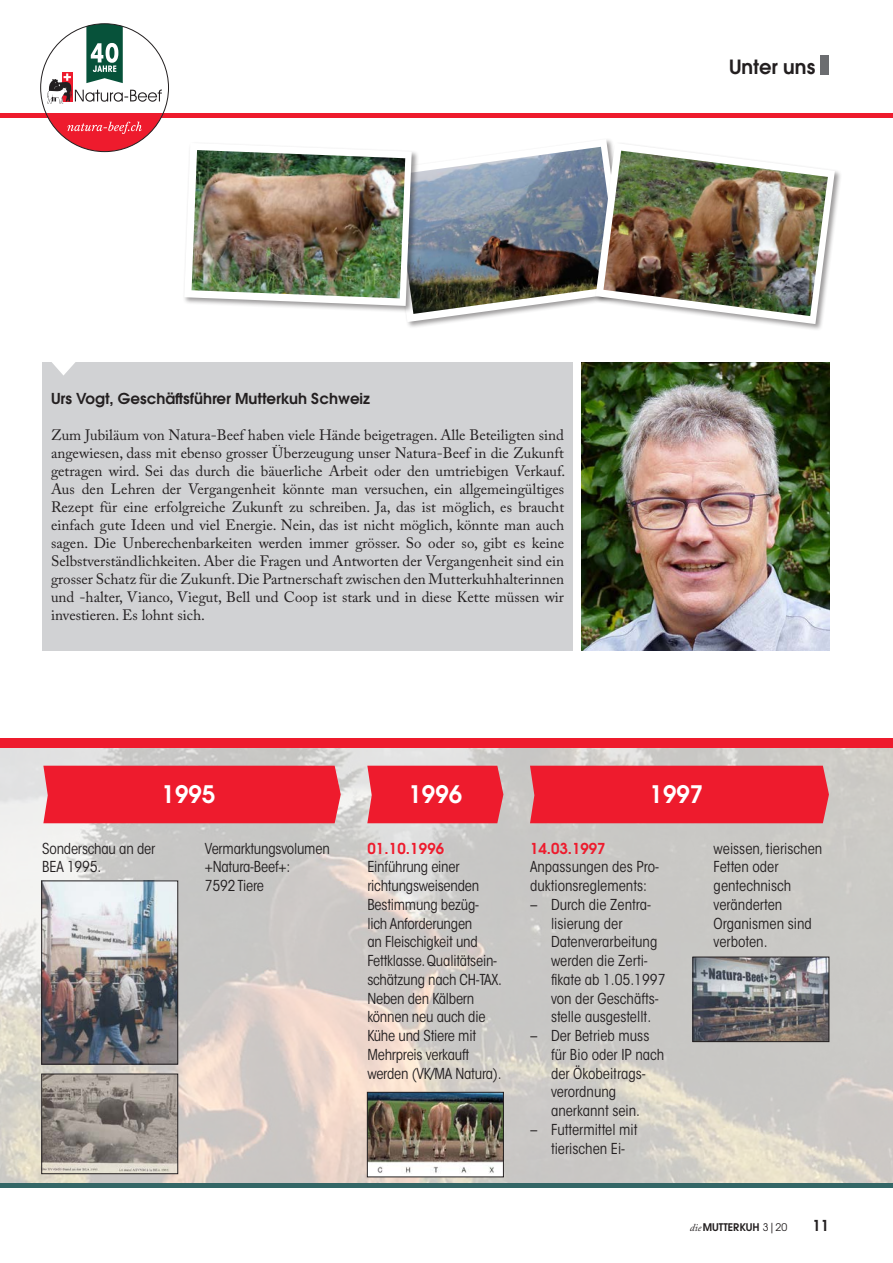
<style>
.page{position:relative;width:893px;height:1263px;background:#fff}
.page>*{position:absolute;margin:0;border:0;box-sizing:border-box;transform-origin:0 0}
.t1{font:600 24px "ITC Avant Garde Std";color:#fff}
.t2{font:600 19.5px "ITC Avant Garde Std";color:#231f20}
.t3{font:15px/18px "Adobe Caslon Pro";color:#231f20;text-align:justify}
.t4{font:condensed 15px/18.8px "ITC Avant Garde Std";letter-spacing:-.01em;color:#231f20}
.t5{font:600 15px "ITC Avant Garde Std";color:#231f20}
.t6{font:600 15px "ITC Avant Garde Std";letter-spacing:.005em;color:#ee1b2d}
.t7{font:600 10.5px "ITC Avant Garde Std";color:#231f20}
.s1{font-family:"Adobe Caslon Pro";font-weight:400;font-style:italic}
.s2{font-weight:400}
</style>
<div class="page">
<div style="left:385px;top:138px;width:249px;height:191px;background:#231f20;opacity:.45"></div>
<div style="left:594px;top:142px;width:248px;height:189px;background:#231f20;opacity:.45"></div>
<img style="left:184px;top:139px;width:651px;height:185px">
<img style="left:603px;top:151px;width:225px;height:165px">
<div style="left:821px;top:55px;width:8px;height:19px;background:#6c6d70"></div>
<hr style="left:0;top:113px;width:893px;height:4px;background:#ee1b2d">
<img style="left:0;top:748px;width:893px;height:436px">
<div style="left:367px;top:766px;width:136px;height:57px;background:#ee1b2d"></div>
<div style="left:530px;top:766px;width:299px;height:57px;background:#ee1b2d"></div>
<div style="left:43px;top:766px;width:298px;height:57px;background:#ee1b2d"></div>
<img style="left:43px;top:883px;width:133px;height:179px">
<div style="left:41px;top:881px;width:137px;height:183px;border:1px solid #231f20"></div>
<img style="left:43px;top:1076px;width:133px;height:96px">
<div style="left:41px;top:1074px;width:137px;height:100px;border:1px solid #231f20"></div>
<img style="left:695px;top:959px;width:132px;height:81px">
<div style="left:693px;top:957px;width:136px;height:85px;border:1px solid #231f20"></div>
<div style="left:0;top:738px;width:893px;height:10px;background:#ee1b2d"></div>
<hr style="left:0;top:1184px;width:893px;height:4px;background:#366">
<div style="left:41px;top:24px;width:128px;height:128px;background:#fff;border-radius:50%"></div>
<svg style="left:47px;top:24px;width:115px;height:79px"></svg>
<svg style="left:46px;top:113px;width:117px;height:39px"></svg>
<img style="left:581px;top:363px;width:248px;height:287px">
<div style="left:43px;top:362px;width:530px;height:288px;background:#d1d2d4"></div>
<svg style="left:52px;top:362px;width:23px;height:14px"></svg>
<div style="left:367px;top:1092px;width:136px;height:85px;background:#fff"></div>
<img style="left:369px;top:1094px;width:133px;height:79px">
<div style="left:367px;top:1092px;width:137px;height:85px;border:1px solid #231f20"></div>
<p class="t2" style="left:729px;top:55px;width:88px">Unter uns</p>
<p class="t5" style="left:51px;top:389px;width:321px">Urs Vogt, Geschäftsführer Mutterkuh Schweiz</p>
<p class="t3" style="left:51px;top:426px;width:516px">Zum Jubiläum von Natura-Beef haben viele Hände beigetragen. Alle Beteiligten sind angewiesen, dass mit ebenso grosser Überzeugung unser Natura-Beef in die Zukunft getragen wird. Sei das durch die bäuerliche Arbeit oder den umtriebigen Verkauf.<br>Aus den Lehren der Vergangenheit könnte man versuchen, ein allgemeingültiges Rezept für eine erfolgreiche Zukunft zu schreiben. Ja, das ist möglich, es braucht einfach gute Ideen und viel Energie. Nein, das ist nicht möglich, könnte man auch sagen. Die Unberechenbarkeiten werden immer grösser. So oder so, gibt es keine Selbstverständlichkeiten. Aber die Fragen und Antworten der Vergangenheit sind ein grosser Schatz für die Zukunft. Die Partnerschaft zwischen den Mutterkuhhalterinnen und -halter, Vianco, Viegut, Bell und Coop ist stark und in diese Kette müssen wir investieren. Es lohnt sich.</p>
<p class="t1" style="left:162px;top:779px;width:55px">1995</p>
<p class="t1" style="left:408px;top:779px;width:55px">1996</p>
<p class="t1" style="left:649px;top:779px;width:55px">1997</p>
<p class="t6" style="left:367px;top:838px;width:78px">01.10.1996</p>
<p class="t4" style="left:367px;top:857px;width:136px">Einführung einer richtungsweisenden<br>Bestimmung bezüg&shy;lich Anforderungen<br>an Fleischigkeit und<br>Fettklasse. Qualitätsein&shy;schätzung nach CH-TAX.</p>
<p class="t4" style="left:367px;top:989px;width:136px">Neben den Kälbern können neu auch die<br>Kühe und Stiere mit<br>Mehrpreis verkauft werden (VK/MA Natura).</p>
<p class="t6" style="left:530px;top:838px;width:77px">14.03.1997</p>
<p class="t4" style="left:530px;top:857px;width:130px">Anpassungen des Pro&shy;duktionsreglements:</p>
<p class="t4" style="left:530px;top:895px;width:123px">– Durch die Zentra-</p>
<p class="t4" style="left:551px;top:914px;width:73px">lisierung der</p>
<p class="t4" style="left:551px;top:932px;width:108px">Datenverarbeitung</p>
<p class="t4" style="left:551px;top:951px;width:98px">werden die Zerti-</p>
<p class="t4" style="left:551px;top:970px;width:116px">fikate ab 1.05.1997</p>
<p class="t4" style="left:551px;top:989px;width:109px">von der Geschäfts-</p>
<p class="t4" style="left:551px;top:1007px;width:102px">stelle ausgestellt.</p>
<p class="t4" style="left:530px;top:1026px;width:121px">– Der Betrieb muss</p>
<p class="t4" style="left:551px;top:1045px;width:115px">für Bio oder IP nach</p>
<p class="t4" style="left:551px;top:1064px;width:96px">der Ökobeitrags-</p>
<p class="t4" style="left:551px;top:1082px;width:67px">verordnung</p>
<p class="t4" style="left:551px;top:1101px;width:91px">anerkannt sein.</p>
<p class="t4" style="left:530px;top:1120px;width:109px">– Futtermittel mit</p>
<p class="t4" style="left:551px;top:1139px;width:76px">tierischen Ei-</p>
<p class="t4" style="left:42px;top:839px;width:114px">Sonderschau an der<br>BEA 1995.</p>
<p class="t4" style="left:205px;top:839px;width:126px">Vermarktungsvolumen +Natura-Beef+:</p>
<p class="t4" style="left:205px;top:876px;width:61px">7592 Tiere</p>
<p class="t4" style="left:714px;top:839px;width:110px">weissen, tierischen</p>
<p class="t4" style="left:714px;top:857px;width:66px">Fetten oder</p>
<p class="t4" style="left:714px;top:876px;width:79px">gentechnisch</p>
<p class="t4" style="left:714px;top:895px;width:70px">veränderten</p>
<p class="t4" style="left:714px;top:914px;width:100px">Organismen sind</p>
<p class="t4" style="left:714px;top:932px;width:55px">verboten.</p>
<p class="t7" style="left:690px;top:1220px;width:99px"><span class="s1">die</span>MUTTERKUH <span class="s2">3|20</span></p>
<p class="t5" style="left:812px;top:1216px;width:18px">11</p>
</div>
